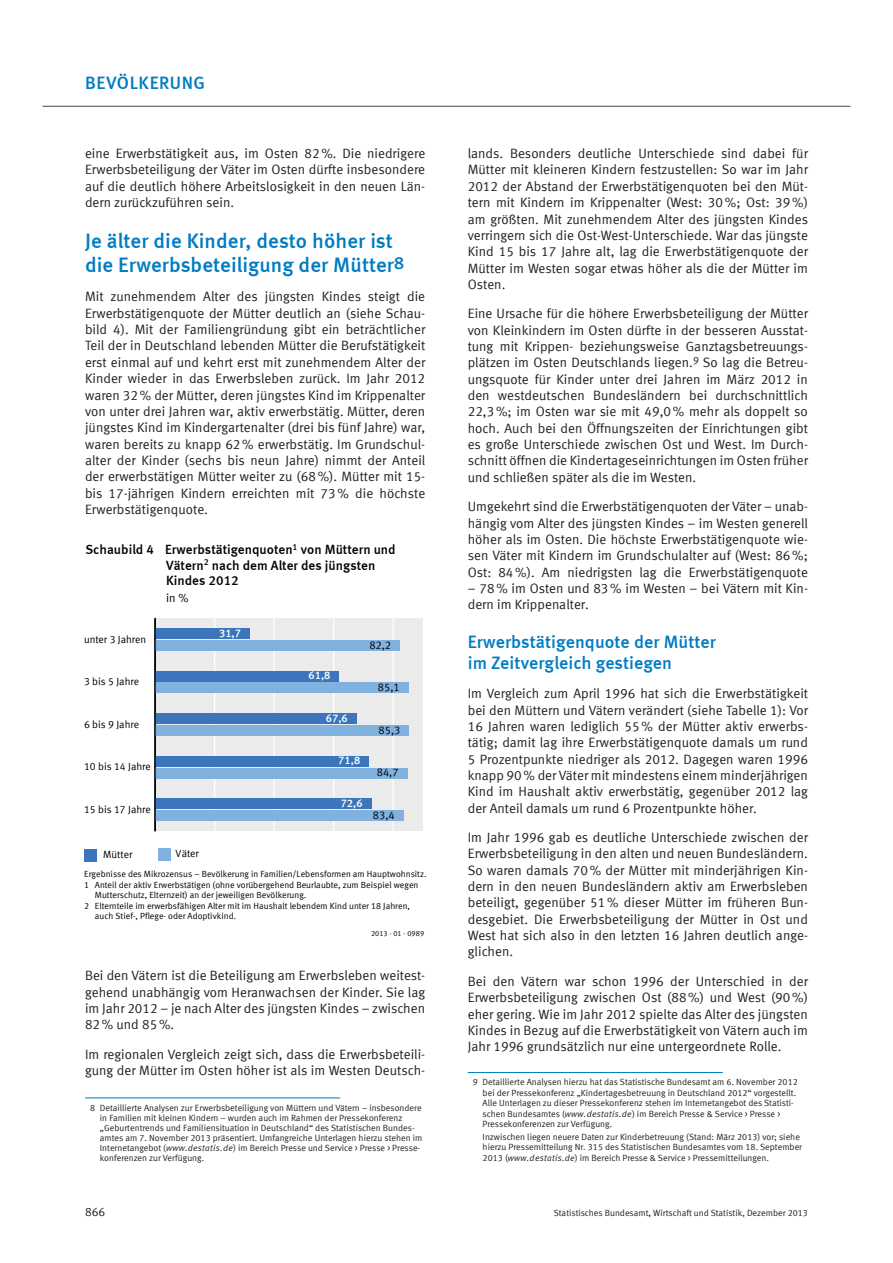
<style>
.page{position:relative;width:893px;height:1263px;background:#fff}
.page>*{position:absolute;margin:0;border:0;box-sizing:border-box;transform-origin:0 0}
.Format_2_14_P_o_E{font:21px/24px "Meta Medium LF";letter-spacing:.005em;color:#007cc2}
.Format_3__12_P_o__E{font:18px/21px "Meta Medium LF";letter-spacing:.005em;color:#007cc2}
.Format_3__12_P_o__E-2{font:18px "Meta Medium LF";letter-spacing:.03em;color:#007cc2}
.Grundtext__9_p{font:13.5px/16.4px "Meta Normal LF";letter-spacing:.005em;color:#231f20;text-align:justify}
.t1{font:700 13.35px "Meta Normal LF";color:#000}
.t2{font:12px "Meta Normal LF";color:#231f20}
.t3{font:11.85px "Meta Normal LF";color:#000}
.t4{font:700 11.1px "Meta Normal LF";letter-spacing:.005em;color:#fff}
.t5{font:11.1px "Meta Normal LF";letter-spacing:.005em;color:#000}
.t6{font:10.5px "Meta Normal LF";color:#000}
.Fußnotentext{font:9px/10.5px "Meta Normal LF";letter-spacing:.005em;color:#231f20}
.t7{font:8.85px "Meta Normal LF";color:#000}
.t8{font:700 8.85px "Meta Normal LF";color:#000}
.t9{font:7.35px "Meta Normal LF";letter-spacing:.015em;color:#000}
.s1{font-size:18px}
.s2{font-style:italic}
.s3{font-family:"Meta Medium LF"}
</style>
<div class="page">
<hr style="left:43px;top:106px;width:807px;height:1px;background:#6c6d70">
<hr style="left:85px;top:1097px;width:255px;height:1px;background:#007cc2">
<hr style="left:468px;top:1072px;width:255px;height:1px;background:#007cc2">
<div style="left:155px;top:618px;width:268px;height:213px;background:#ebebeb"></div>
<hr style="left:214px;top:618px;width:1px;height:213px;background:#fff">
<hr style="left:273px;top:618px;width:2px;height:213px;background:#fff">
<hr style="left:333px;top:618px;width:1px;height:213px;background:#fff">
<hr style="left:393px;top:618px;width:1px;height:213px;background:#fff">
<hr style="left:155px;top:618px;width:1px;height:213px;background:#000">
<div style="left:155px;top:628px;width:94px;height:11px;background:#3c75bb"></div>
<div style="left:155px;top:671px;width:184px;height:10px;background:#3c75bb"></div>
<div style="left:155px;top:713px;width:201px;height:11px;background:#3c75bb"></div>
<div style="left:155px;top:756px;width:214px;height:10px;background:#3c75bb"></div>
<div style="left:155px;top:798px;width:216px;height:11px;background:#3c75bb"></div>
<div style="left:155px;top:640px;width:245px;height:11px;background:#80b1df"></div>
<div style="left:155px;top:683px;width:253px;height:10px;background:#80b1df"></div>
<div style="left:155px;top:725px;width:254px;height:11px;background:#80b1df"></div>
<div style="left:155px;top:768px;width:252px;height:10px;background:#80b1df"></div>
<div style="left:155px;top:810px;width:248px;height:11px;background:#80b1df"></div>
<hr style="left:154px;top:619px;width:2px;height:212px;background:#000">
<div style="left:158px;top:848px;width:12px;height:13px;background:#80b1df"></div>
<div style="left:84px;top:849px;width:13px;height:12px;background:#3c75bb"></div>
<h2 class="Format_3__12_P_o__E-2" style="left:85px;top:72px;width:122px">BEVÖLKERUNG</h2>
<p class="Grundtext__9_p" style="left:85px;top:145px;width:342px">eine Erwerbstätigkeit aus, im Osten 82%. Die niedrigere Erwerbsbeteiligung der Väter im Osten dürfte insbesondere auf die deutlich höhere Arbeitslosigkeit in den neuen Län&shy;dern zurückzuführen sein.</p>
<h1 class="Format_2_14_P_o_E" style="left:85px;top:229px;width:321px">Je älter die Kinder, desto höher ist die Erwerbsbeteiligung der Mütter<span class="s1">8</span></h1>
<p class="Grundtext__9_p" style="left:85px;top:288px;width:342px">Mit zunehmendem Alter des jüngsten Kindes steigt die Erwerbstätigenquote der Mütter deutlich an (siehe Schau&shy;bild 4). Mit der Familiengründung gibt ein beträchtlicher Teil der in Deutschland lebenden Mütter die Berufstätigkeit erst einmal auf und kehrt erst mit zunehmendem Alter der Kinder wieder in das Erwerbsleben zurück. Im Jahr 2012 waren 32% der Mütter, deren jüngstes Kind im Krippenalter von unter drei Jahren war, aktiv erwerbstätig. Mütter, deren jüngstes Kind im Kindergartenalter (drei bis fünf Jahre) war, waren bereits zu knapp 62% erwerbstätig. Im Grundschul&shy;alter der Kinder (sechs bis neun Jahre) nimmt der Anteil der erwerbstätigen Mütter weiter zu (68%). Mütter mit 15- bis 17-jährigen Kindern erreichten mit 73% die höchste Erwerbstätigenquote.</p>
<p class="t8" style="left:293px;top:542px;width:6px">1</p>
<p class="t1" style="left:166px;top:557px;width:211px">Vätern nach dem Alter des jüngsten</p>
<p class="t1" style="left:85px;top:542px;width:312px">Schaubild 4 Erwerbstätigenquoten von Müttern und</p>
<p class="t8" style="left:204px;top:557px;width:6px">2</p>
<p class="t1" style="left:166px;top:573px;width:74px">Kindes 2012</p>
<p class="t3" style="left:166px;top:590px;width:24px">in %</p>
<p class="t6" style="left:84px;top:633px;width:64px">unter 3 Jahren</p>
<p class="t6" style="left:84px;top:675px;width:57px">3 bis 5 Jahre</p>
<p class="t6" style="left:84px;top:718px;width:57px">6 bis 9 Jahre</p>
<p class="t6" style="left:84px;top:760px;width:68px">10 bis 14 Jahre</p>
<p class="t6" style="left:84px;top:803px;width:68px">15 bis 17 Jahre</p>
<p class="t6" style="left:103px;top:848px;width:31px">Mütter</p>
<p class="t6" style="left:176px;top:847px;width:25px">Väter</p>
<p class="t4" style="left:219px;top:626px;width:23px">31,7</p>
<p class="t5" style="left:369px;top:638px;width:23px">82,2</p>
<p class="t5" style="left:378px;top:681px;width:24px">85,1</p>
<p class="t5" style="left:378px;top:723px;width:23px">85,3</p>
<p class="t5" style="left:377px;top:766px;width:23px">84,7</p>
<p class="t5" style="left:373px;top:808px;width:23px">83,4</p>
<p class="t4" style="left:308px;top:669px;width:23px">61,8</p>
<p class="t4" style="left:326px;top:712px;width:23px">67,6</p>
<p class="t4" style="left:338px;top:754px;width:23px">71,8</p>
<p class="t4" style="left:341px;top:797px;width:23px">72,6</p>
<p class="t7" style="left:84px;top:869px;width:344px">Ergebnisse des Mikrozensus – Bevölkerung in Familien/Lebensformen am Hauptwohnsitz.</p>
<p class="t7" style="left:84px;top:880px;width:336px">1 Anteil der aktiv Erwerbstätigen (ohne vorübergehend Beurlaubte, zum Beispiel wegen</p>
<p class="t7" style="left:95px;top:890px;width:213px">Mutterschutz, Elternzeit) an der jeweiligen Bevölkerung.</p>
<p class="t7" style="left:84px;top:901px;width:327px">2 Elternteile im erwerbsfähigen Alter mit im Haushalt lebendem Kind unter 18 Jahren,</p>
<p class="t7" style="left:95px;top:911px;width:143px">auch Stief-, Pflege- oder Adoptivkind.</p>
<p class="t9" style="left:371px;top:929px;width:55px">2013 - 01 - 0989</p>
<p class="Grundtext__9_p" style="left:85px;top:967px;width:342px">Bei den Vätern ist die Beteiligung am Erwerbsleben weitest&shy;gehend unabhängig vom Heranwachsen der Kinder. Sie lag im Jahr 2012 – je nach Alter des jüngsten Kindes – zwischen 82% und 85%.</p>
<p class="Grundtext__9_p" style="left:85px;top:1045px;width:342px">Im regionalen Vergleich zeigt sich, dass die Erwerbsbeteili&shy;gung der Mütter im Osten höher ist als im Westen Deutsch-</p>
<p class="Fußnotentext" style="left:100px;top:1102px;width:324px;line-height:10.1px;text-indent:-10px">8 Detaillierte Analysen zur Erwerbsbeteiligung von Müttern und Vätern – insbesondere in Familien mit kleinen Kindern – wurden auch im Rahmen der Pressekonferenz „Geburtentrends und Familiensituation in Deutschland“ des Statistischen Bundes&shy;amtes am 7. November 2013 präsentiert. Umfangreiche Unterlagen hierzu stehen im Internetangebot (<span class="s2">www.destatis.de</span>) im Bereich Presse und Service &gt; Presse &gt; Presse&shy;konferenzen zur Verfügung.</p>
<p class="Grundtext__9_p" style="left:468px;top:145px;width:342px">lands. Besonders deutliche Unterschiede sind dabei für Mütter mit kleineren Kindern festzustellen: So war im Jahr 2012 der Abstand der Erwerbstätigenquoten bei den Müt&shy;tern mit Kindern im Krippenalter (West: 30%; Ost: 39%) am größten. Mit zunehmendem Alter des jüngsten Kindes verringern sich die Ost-West-Unterschiede. War das jüngste Kind 15 bis 17 Jahre alt, lag die Erwerbstätigenquote der Mütter im Westen sogar etwas höher als die der Mütter im Osten.</p>
<p class="Grundtext__9_p" style="left:468px;top:305px;width:342px">Eine Ursache für die höhere Erwerbsbeteiligung der Mütter von Kleinkindern im Osten dürfte in der besseren Ausstat&shy;tung mit Krippen- beziehungsweise Ganztagsbetreuungs&shy;plätzen im Osten Deutschlands liegen.<sup>9</sup> So lag die Betreu&shy;ungsquote für Kinder unter drei Jahren im März 2012 in den westdeutschen Bundesländern bei durchschnittlich 22,3%; im Osten war sie mit 49,0% mehr als doppelt so hoch. Auch bei den Öffnungszeiten der Einrichtungen gibt es große Unterschiede zwischen Ost und West. Im Durch&shy;schnitt öffnen die Kindertageseinrichtungen im Osten früher und schließen später als die im Westen.</p>
<p class="Grundtext__9_p" style="left:468px;top:498px;width:342px">Umgekehrt sind die Erwerbstätigenquoten der Väter – unab&shy;hängig vom Alter des jüngsten Kindes – im Westen generell höher als im Osten. Die höchste Erwerbstätigenquote wie&shy;sen Väter mit Kindern im Grundschulalter auf (West: 86%; Ost: 84%). Am niedrigsten lag die Erwerbstätigenquote − 78% im Osten und 83% im Westen − bei Vätern mit Kin&shy;dern im Krippenalter.</p>
<h2 class="Format_3__12_P_o__E" style="left:468px;top:631px;width:250px">Erwerbstätigenquote der Mütter im Zeitvergleich gestiegen</h2>
<p class="Grundtext__9_p" style="left:468px;top:685px;width:342px">Im Vergleich zum April 1996 hat sich die Erwerbstätigkeit bei den Müttern und Vätern verändert (siehe Tabelle 1): Vor 16 Jahren waren lediglich 55% der Mütter aktiv erwerbs&shy;tätig; damit lag ihre Erwerbstätigenquote damals um rund 5 Prozentpunkte niedriger als 2012. Dagegen waren 1996 knapp 90% der Väter mit mindestens einem minderjährigen Kind im Haushalt aktiv erwerbstätig, gegenüber 2012 lag der Anteil damals um rund 6 Prozentpunkte höher.</p>
<p class="Grundtext__9_p" style="left:468px;top:829px;width:342px">Im Jahr 1996 gab es deutliche Unterschiede zwischen der Erwerbsbeteiligung in den alten und neuen Bundesländern.<br>So waren damals 70% der Mütter mit minderjährigen Kin&shy;dern in den neuen Bundesländern aktiv am Erwerbsleben beteiligt, gegenüber 51% dieser Mütter im früheren Bun&shy;desgebiet. Die Erwerbsbeteiligung der Mütter in Ost und West hat sich also in den letzten 16 Jahren deutlich ange&shy;glichen.</p>
<p class="Grundtext__9_p" style="left:468px;top:973px;width:342px">Bei den Vätern war schon 1996 der Unterschied in der Erwerbsbeteiligung zwischen Ost (88%) und West (90%) eher gering. Wie im Jahr 2012 spielte das Alter des jüngsten Kindes in Bezug auf die Erwerbstätigkeit von Vätern auch im Jahr 1996 grundsätzlich nur eine untergeordnete Rolle.</p>
<p class="Fußnotentext" style="left:483px;top:1077px;width:317px;text-indent:-10px">9 Detaillierte Analysen hierzu hat das Statistische Bundesamt am 6. November 2012 bei der Pressekonferenz „Kindertagesbetreuung in Deutschland 2012“ vorgestellt.<br>Alle Unterlagen zu dieser Pressekonferenz stehen im Internetangebot des Statisti&shy;schen Bundesamtes (<span class="s2">www.destatis.de</span>) im Bereich Presse &amp; Service &gt; Presse &gt; Pressekonferenzen zur Verfügung.</p>
<p class="Fußnotentext" style="left:483px;top:1131px;width:321px">Inzwischen liegen neuere Daten zur Kinderbetreuung (Stand: März 2013) vor; siehe hierzu Pressemitteilung Nr. 315 des Statistischen Bundesamtes vom 18. September<br>2013 (<span class="s2">www.destatis.de</span>) im Bereich Presse &amp; Service &gt; Pressemitteilungen.</p>
<p class="t2" style="left:85px;top:1205px;width:22px">866</p>
<p class="Fußnotentext" style="left:554px;top:1208px;width:256px">Statistisches Bundesamt<span class="s3">,</span> Wirtschaft und Statistik, Dezember 2013</p>
</div>
